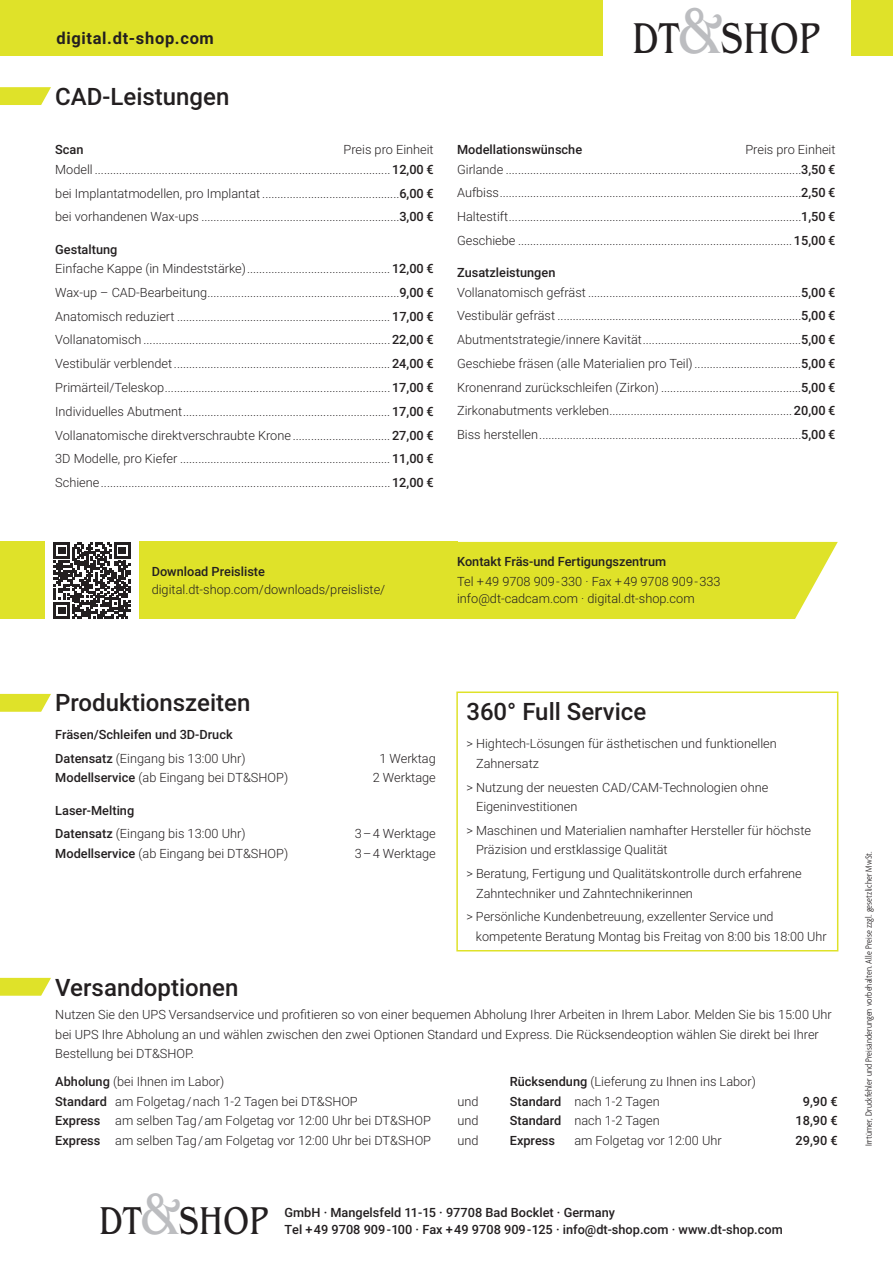
<style>
.page{position:relative;width:893px;height:1263px;background:#fff}
.page>*{position:absolute;margin:0;border:0;box-sizing:border-box;transform-origin:0 0}
.t1{font:46.5px "dt Logos";color:#231f20}
.t2{font:42px "dt Logos";color:#231f20}
.t3{font:500 24px "Roboto";color:#231f20}
.t4{font:700 16.5px "Roboto";letter-spacing:.04em;color:#231f20}
.t5{font:300 12.75px/23.7px "Roboto";color:#231f20}
.t6{font:500 12.75px/23.7px "Roboto";color:#231f20}
.t7{font:300 9.75px "Agenda Cond DT";letter-spacing:.01em;color:#231f20}
.s1{font-weight:500}
.s2{color:#bcbdc0}
.s3{font-weight:300}
</style>
<div class="page">
<div style="left:0;top:542px;width:457px;height:77px;background:#dfe229"></div>
<div style="left:457px;top:542px;width:381px;height:77px;background:#dfe229"></div>
<div style="left:0;top:0;width:893px;height:55px;background:#dfe229"></div>
<div style="left:603px;top:0;width:247px;height:55px;background:#fff"></div>
<div style="left:45px;top:540px;width:94px;height:81px;background:#fff"></div>
<svg style="left:54px;top:542px;width:76px;height:77px"></svg>
<div style="left:456px;top:691px;width:382px;height:260px;border:2px solid #dfe229"></div>
<svg style="left:0;top:87px;width:51px;height:18px"></svg>
<svg style="left:0;top:694px;width:51px;height:18px"></svg>
<svg style="left:0;top:978px;width:51px;height:18px"></svg>
<p class="t4" style="left:56px;top:27px;width:159px">digital.dt-shop.com</p>
<h3 class="t3" style="left:55px;top:80px;width:176px">CAD-Leistungen</h3>
<p class="t6" style="left:55px;top:138px;width:30px">Scan</p>
<p class="t5" style="left:55px;top:140px;width:380px;line-height:19.5px;text-align:right">Preis pro Einheit<br>Modell .................................................................................................<span class="s1">12,00 €</span></p>
<p class="t5" style="left:55px;top:181px;width:380px">bei Implantatmodellen, pro Implantat .............................................<span class="s1">6,00 € </span>bei vorhandenen Wax-ups .................................................................<span class="s1">3,00 €</span></p>
<p class="t5" style="left:55px;top:239px;width:380px;line-height:19.5px"><span class="s1">Gestaltung<br></span>Einfache Kappe (in Mindeststärke)...............................................<span class="s1">12,00 €</span></p>
<p class="t5" style="left:55px;top:280px;width:380px;text-align:justify">Wax-up – CAD-Bearbeitung...............................................................<span class="s1">9,00 € </span>Anatomisch reduziert ......................................................................<span class="s1">17,00 € </span>Vollanatomisch .................................................................................<span class="s1">22,00 € </span>Vestibulär verblendet.......................................................................<span class="s1">24,00 € </span>Primärteil/Teleskop..........................................................................<span class="s1">17,00 € </span>Individuelles Abutment....................................................................<span class="s1">17,00 € </span>Vollanatomische direktverschraubte Krone ................................ <span class="s1">27,00 € </span>3D Modelle, pro Kiefer .....................................................................<span class="s1">11,00 € </span>Schiene...............................................................................................<span class="s1">12,00 €</span></p>
<h1 class="t1" style="left:630px;top:10px;width:194px">d<span class="s2">r</span>5</h1>
<p class="t6" style="left:457px;top:137px;width:127px">Modellationswünsche</p>
<p class="t5" style="left:457px;top:139px;width:380px;line-height:19.5px;text-align:right">Preis pro Einheit<br>Girlande .................................................................................................<span class="s1">3,50 €</span></p>
<p class="t5" style="left:457px;top:181px;width:380px;text-align:justify">Aufbiss...................................................................................................<span class="s1">2,50 € </span>Haltestift................................................................................................<span class="s1">1,50 € </span>Geschiebe ..........................................................................................<span class="s1">15,00 €</span></p>
<p class="t5" style="left:457px;top:262px;width:380px;line-height:19.5px"><span class="s1">Zusatzleistungen<br></span>Vollanatomisch gefräst ......................................................................<span class="s1">5,00 €</span></p>
<p class="t5" style="left:457px;top:304px;width:380px;text-align:justify">Vestibulär gefräst ................................................................................<span class="s1">5,00 € </span>Abutmentstrategie/innere Kavität....................................................<span class="s1">5,00 € </span>Geschiebe fräsen (alle Materialien pro Teil)...................................<span class="s1">5,00 € </span>Kronenrand zurückschleifen (Zirkon) ..............................................<span class="s1">5,00 € </span>Zirkonabutments verkleben............................................................<span class="s1">20,00 € </span>Biss herstellen......................................................................................<span class="s1">5,00 €</span></p>
<p class="t6" style="left:152px;top:559px;width:115px">Download Preisliste</p>
<p class="t5" style="left:152px;top:577px;width:235px">digital.dt-shop.com/downloads/preisliste/</p>
<p class="t6" style="left:457px;top:550px;width:211px">Kontakt Fräs-und Fertigungszentrum</p>
<p class="t5" style="left:457px;top:572px;width:265px;line-height:17.5px">Tel + 49 9708 909 - 330 · Fax + 49 9708 909 - 333 info@dt-cadcam.com · digital.dt-shop.com</p>
<h3 class="t3" style="left:55px;top:686px;width:197px">Produktionszeiten</h3>
<p class="t6" style="left:55px;top:722px;width:192px">Fräsen/Schleifen und 3D-Druck<br>Datensatz <span class="s3">(Eingang bis 13:00 Uhr)</span></p>
<p class="t5" style="left:379px;top:746px;width:58px">1 Werktag</p>
<p class="t5" style="left:55px;top:765px;width:234px"><span class="s1">Modellservice</span> (ab Eingang bei DT&amp;SHOP)</p>
<p class="t5" style="left:373px;top:765px;width:65px">2 Werktage</p>
<p class="t6" style="left:55px;top:798px;width:192px">Laser-Melting<br>Datensatz <span class="s3">(Eingang bis 13:00 Uhr)</span></p>
<p class="t5" style="left:355px;top:821px;width:83px">3 – 4 Werktage</p>
<p class="t5" style="left:55px;top:841px;width:234px"><span class="s1">Modellservice</span> (ab Eingang bei DT&amp;SHOP)</p>
<p class="t5" style="left:355px;top:841px;width:83px">3 – 4 Werktage</p>
<h3 class="t3" style="left:466px;top:695px;width:181px">360° Full Service</h3>
<p class="t5" style="left:476px;top:733px;width:302px;line-height:19.5px;text-indent:-10px">&gt; Hightech-Lösungen für ästhetischen und funktionellen<br>Zahnersatz</p>
<p class="t5" style="left:476px;top:777px;width:294px;line-height:19.5px;text-indent:-10px">&gt; Nutzung der neuesten CAD/CAM-Technologien ohne<br>Eigeninvestitionen</p>
<p class="t5" style="left:476px;top:820px;width:336px;line-height:19.5px;text-indent:-10px">&gt; Maschinen und Materialien namhafter Hersteller für höchste<br>Präzision und erstklassige Qualität</p>
<p class="t5" style="left:476px;top:863px;width:327px;line-height:19.5px;text-indent:-10px">&gt; Beratung, Fertigung und Qualitätskontrolle durch erfahrene<br>Zahntechniker und Zahntechnikerinnen</p>
<p class="t5" style="left:476px;top:906px;width:352px;line-height:19.5px;text-indent:-10px">&gt; Persönliche Kundenbetreuung, exzellenter Service und kompetente Beratung Montag bis Freitag von 8:00 bis 18:00 Uhr</p>
<h3 class="t3" style="left:55px;top:970px;width:185px">Versandoptionen</h3>
<p class="t5" style="left:55px;top:1004px;width:778px;line-height:19.5px">Nutzen Sie den UPS Versandservice und profitieren so von einer bequemen Abholung Ihrer Arbeiten in Ihrem Labor. Melden Sie bis 15:00 Uhr bei UPS Ihre Abholung an und wählen zwischen den zwei Optionen Standard und Express. Die Rücksendeoption wählen Sie direkt bei Ihrer<br>Bestellung bei DT&amp;SHOP.</p>
<p class="t5" style="left:55px;top:1069px;width:171px"><span class="s1">Abholung</span> (bei Ihnen im Labor)</p>
<p class="t5" style="left:510px;top:1069px;width:247px"><span class="s1">Rücksendung</span> (Lieferung zu Ihnen ins Labor)</p>
<p class="t5" style="left:55px;top:1089px;width:304px"><span class="s1">Standard</span> am Folgetag / nach 1-2 Tagen bei DT&amp;SHOP</p>
<p class="t5" style="left:457px;top:1089px;width:23px">und</p>
<p class="t5" style="left:510px;top:1089px;width:152px"><span class="s1">Standard</span> nach 1-2 Tagen</p>
<p class="t6" style="left:803px;top:1089px;width:36px">9,90 €</p>
<p class="t5" style="left:55px;top:1108px;width:377px"><span class="s1">Express</span> am selben Tag / am Folgetag vor 12:00 Uhr bei DT&amp;SHOP</p>
<p class="t5" style="left:457px;top:1108px;width:23px">und</p>
<p class="t5" style="left:510px;top:1108px;width:152px"><span class="s1">Standard</span> nach 1-2 Tagen</p>
<p class="t6" style="left:795px;top:1108px;width:44px">18,90 €</p>
<p class="t5" style="left:55px;top:1128px;width:377px"><span class="s1">Express</span> am selben Tag / am Folgetag vor 12:00 Uhr bei DT&amp;SHOP</p>
<p class="t5" style="left:457px;top:1128px;width:23px">und</p>
<p class="t6" style="left:510px;top:1128px;width:47px">Express</p>
<p class="t5" style="left:574px;top:1128px;width:149px">am Folgetag vor 12:00 Uhr</p>
<p class="t6" style="left:795px;top:1128px;width:44px">29,90 €</p>
<h2 class="t2" style="left:98px;top:1195px;width:175px">d<span class="s2">r</span>5</h2>
<p class="t6" style="left:284px;top:1200px;width:332px">GmbH · Mangelsfeld 11-15 · 97708 Bad Bocklet · Germany</p>
<p class="t6" style="left:284px;top:1217px;width:500px">Tel + 49 9708 909 - 100 · Fax + 49 9708 909 - 125 · info@dt-shop.com · www.dt-shop.com</p>
<p class="t7" style="left:863px;top:1146px;width:297px;rotate:-90deg">Irrtümer, Druckfehler und Preisänderungen vorbehalten. Alle Preise zzgl. gesetzlicher MwSt.</p>
</div>
